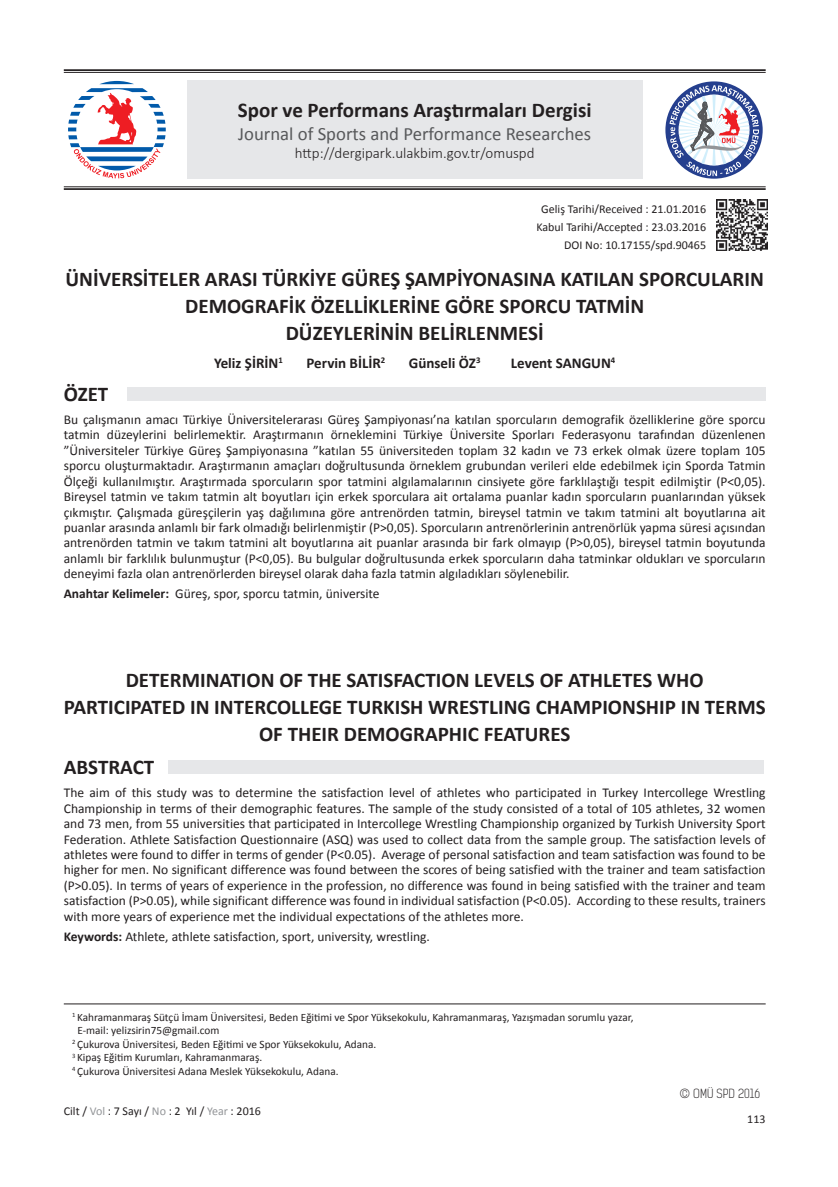
<style>
.page{position:relative;width:838px;height:1187px;background:#fff}
.page>*{position:absolute;margin:0;border:0;box-sizing:border-box;transform-origin:0 0}
.t1{font:700 21px/27px "Calibri";color:#231f20;text-align:center}
.t2{font:18.75px "Calibri";color:#57585a}
.t3{font:700 15px "Calibri";color:#231f20}
.t4{font:300 15px "Calibri";color:#231f20}
.t5{font:13.5px/15.5px "Calibri";color:#231f20;text-align:justify}
.t6{font:12px "Calibri";color:#231f20}
.t7{font:300 12px "Kelson Sans";color:#231f20}
.t8{font:11.25px "Calibri";color:#231f20}
.s1{font-weight:700}
.s2{color:#939598}
</style>
<div class="page">
<div style="left:187px;top:80px;width:455px;height:99px;background:#e6e7e9"></div>
<hr style="left:64px;top:188px;width:701px;height:2px;background:#231f20">
<hr style="left:64px;top:186px;width:701px;height:1px;background:#231f20">
<hr style="left:64px;top:69px;width:701px;height:2px;background:#231f20">
<hr style="left:64px;top:72px;width:701px;height:1px;background:#231f20">
<svg style="left:68px;top:81px;width:98px;height:97px"></svg>
<svg style="left:665px;top:81px;width:97px;height:98px"></svg>
<svg style="left:669px;top:85px;width:90px;height:91px"></svg>
<hr style="left:64px;top:1003px;width:701px;height:1px;background:#231f20">
<div style="left:127px;top:387px;width:638px;height:14px;background:#e6e7e9"></div>
<div style="left:169px;top:760px;width:595px;height:14px;background:#e6e7e9"></div>
<img style="left:717px;top:200px;width:50px;height:50px">
<h1 class="t1" style="left:238px;top:96px;width:355px">Spor ve Performans Araştırmaları Dergisi</h1>
<h2 class="t2" style="left:238px;top:121px;width:354px">Journal of Sports and Performance Researches</h2>
<p class="t4" style="left:295px;top:144px;width:241px">http://dergipark.ulakbim.gov.tr/omuspd</p>
<p class="t6" style="left:541px;top:201px;width:166px">Geliş Tarihi/Received : 21.01.2016</p>
<p class="t6" style="left:536px;top:219px;width:171px">Kabul Tarihi/Accepted : 23.03.2016</p>
<p class="t6" style="left:564px;top:237px;width:143px">DOI No: 10.17155/spd.90465</p>
<p class="t1" style="left:66px;top:264px;width:700px">ÜNİVERSİTELER ARASI TÜRKİYE GÜREŞ ŞAMPİYONASINA KATILAN SPORCULARIN<br>DEMOGRAFİK ÖZELLİKLERİNE GÖRE SPORCU TATMİN</p>
<p class="t1" style="left:286px;top:318px;width:259px">DÜZEYLERİNİN BELİRLENMESİ</p>
<p class="t3" style="left:214px;top:352px;width:70px">Yeliz ŞİRİN<sup>1</sup></p>
<p class="t3" style="left:306px;top:352px;width:80px">Pervin BİLİR<sup>2</sup></p>
<p class="t3" style="left:409px;top:352px;width:73px">Günseli ÖZ<sup>3</sup></p>
<p class="t3" style="left:511px;top:352px;width:106px">Levent SANGUN<sup>4</sup></p>
<p class="t1" style="left:64px;top:379px;width:46px">ÖZET</p>
<p class="t5" style="left:64px;top:411px;width:703px">Bu çalışmanın amacı Türkiye Üniversitelerarası Güreş Şampiyonası’na katılan sporcuların demografik özelliklerine göre sporcu tatmin düzeylerini belirlemektir. Araştırmanın örneklemini Türkiye Üniversite Sporları Federasyonu tarafından düzenlenen ”Üniversiteler Türkiye Güreş Şampiyonasına ”katılan 55 üniversiteden toplam 32 kadın ve 73 erkek olmak üzere toplam 105 sporcu oluşturmaktadır. Araştırmanın amaçları doğrultusunda örneklem grubundan verileri elde edebilmek için Sporda Tatmin Ölçeği kullanılmıştır. Araştırmada sporcuların spor tatmini algılamalarının cinsiyete göre farklılaştığı tespit edilmiştir (P&lt;0,05).<br>Bireysel tatmin ve takım tatmin alt boyutları için erkek sporculara ait ortalama puanlar kadın sporcuların puanlarından yüksek çıkmıştır. Çalışmada güreşçilerin yaş dağılımına göre antrenörden tatmin, bireysel tatmin ve takım tatmini alt boyutlarına ait puanlar arasında anlamlı bir fark olmadığı belirlenmiştir (P&gt;0,05). Sporcuların antrenörlerinin antrenörlük yapma süresi açısından antrenörden tatmin ve takım tatmini alt boyutlarına ait puanlar arasında bir fark olmayıp (P&gt;0,05), bireysel tatmin boyutunda anlamlı bir farklılık bulunmuştur (P&lt;0,05). Bu bulgular doğrultusunda erkek sporcuların daha tatminkar oldukları ve sporcuların deneyimi fazla olan antrenörlerden bireysel olarak daha fazla tatmin algıladıkları söylenebilir.</p>
<p class="t5" style="left:64px;top:585px;width:317px"><span class="s1">Anahtar Kelimeler:</span> Güreş, spor, sporcu tatmin, üniversite</p>
<p class="t1" style="left:64px;top:665px;width:703px">DETERMINATION OF THE SATISFACTION LEVELS OF ATHLETES WHO<br>PARTICIPATED IN INTERCOLLEGE TURKISH WRESTLING CHAMPIONSHIP IN TERMS<br>OF THEIR DEMOGRAPHIC FEATURES</p>
<p class="t1" style="left:64px;top:753px;width:92px">ABSTRACT</p>
<p class="t5" style="left:64px;top:784px;width:703px">The aim of this study was to determine the satisfaction level of athletes who participated in Turkey Intercollege Wrestling Championship in terms of their demographic features. The sample of the study consisted of a total of 105 athletes, 32 women and 73 men, from 55 universities that participated in Intercollege Wrestling Championship organized by Turkish University Sport Federation. Athlete Satisfaction Questionnaire (ASQ) was used to collect data from the sample group. The satisfaction levels of athletes were found to differ in terms of gender (P&lt;0.05). Average of personal satisfaction and team satisfaction was found to be higher for men. No significant difference was found between the scores of being satisfied with the trainer and team satisfaction (P&gt;0.05). In terms of years of experience in the profession, no difference was found in being satisfied with the trainer and team satisfaction (P&gt;0.05), while significant difference was found in individual satisfaction (P&lt;0.05). According to these results, trainers with more years of experience met the individual expectations of the athletes more.</p>
<p class="t5" style="left:64px;top:927px;width:368px"><span class="s1">Keywords:</span> Athlete, athlete satisfaction, sport, university, wrestling.</p>
<p class="t8" style="left:72px;top:1009px;width:563px"><sup>1</sup> Kahramanmaraş Sütçü İmam Üniversitesi, Beden Eğitimi ve Spor Yüksekokulu, Kahramanmaraş, Yazışmadan sorumlu yazar,</p>
<p class="t8" style="left:77px;top:1022px;width:144px">E-mail: yelizsirin75@gmail.com</p>
<p class="t8" style="left:72px;top:1036px;width:305px"><sup>2</sup> Çukurova Üniversitesi, Beden Eğitimi ve Spor Yüksekokulu, Adana.</p>
<p class="t8" style="left:72px;top:1049px;width:191px"><sup>3</sup> Kipaş Eğitim Kurumları, Kahramanmaraş.</p>
<p class="t8" style="left:72px;top:1063px;width:268px"><sup>4</sup> Çukurova Üniversitesi Adana Meslek Yüksekokulu, Adana.</p>
<p class="t6" style="left:64px;top:1102px;width:199px">Cilt / <span class="s2">Vol</span> : 7 Sayı / <span class="s2">No</span> : 2 Yıl / <span class="s2">Year</span> : 2016</p>
<p class="t7" style="left:679px;top:1086px;width:82px">© OMÜ SPD 2016</p>
<p class="t6" style="left:747px;top:1110px;width:20px">113</p>
</div>
